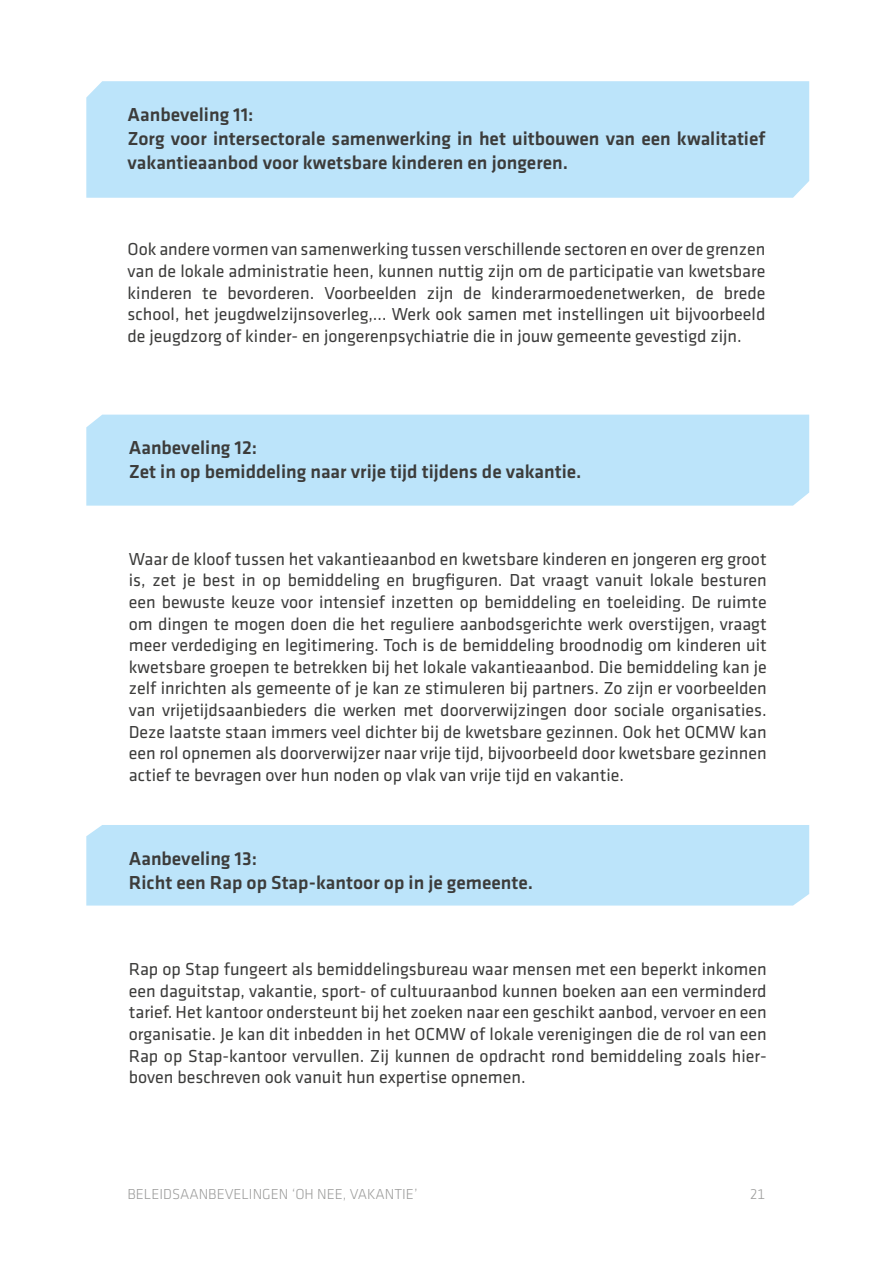
<style>
.page{position:relative;width:893px;height:1263px;background:#fff}
.page>*{position:absolute;margin:0;border:0;box-sizing:border-box;transform-origin:0 0}
.t1{font:500 19.5px/24px "Klavika";color:#3c3c3b}
.t2{font:18px/21.6px "Klavika";color:#3c3c3b;text-align:justify}
.t3{font:300 15px "Klavika";color:#9d9d9c}
</style>
<div class="page">
<div style="left:86px;top:81px;width:723px;height:117px;background:#bce4fa"></div>
<div style="left:86px;top:415px;width:723px;height:91px;background:#bce4fa"></div>
<div style="left:86px;top:825px;width:723px;height:80px;background:#bce4fa"></div>
<p class="t1" style="left:128px;top:103px;width:639px">Aanbeveling 11:<br>Zorg voor intersectorale samenwerking in het uitbouwen van een kwalitatief vakantieaanbod voor kwetsbare kinderen en jongeren.</p>
<p class="t2" style="left:128px;top:239px;width:639px">Ook andere vormen van samenwerking tussen verschillende sectoren en over de grenzen van de lokale administratie heen, kunnen nuttig zijn om de participatie van kwetsbare kinderen te bevorderen. Voorbeelden zijn de kinderarmoedenetwerken, de brede school, het jeugdwelzijnsoverleg,… Werk ook samen met instellingen uit bijvoorbeeld de jeugdzorg of kinder- en jongerenpsychiatrie die in jouw gemeente gevestigd zijn.</p>
<p class="t1" style="left:129px;top:436px;width:454px">Aanbeveling 12:<br>Zet in op bemiddeling naar vrije tijd tijdens de vakantie.</p>
<p class="t2" style="left:129px;top:548px;width:639px">Waar de kloof tussen het vakantieaanbod en kwetsbare kinderen en jongeren erg groot is, zet je best in op bemiddeling en brugfiguren. Dat vraagt vanuit lokale besturen een bewuste keuze voor intensief inzetten op bemiddeling en toeleiding. De ruimte om dingen te mogen doen die het reguliere aanbodsgerichte werk overstijgen, vraagt meer verdediging en legitimering. Toch is de bemiddeling broodnodig om kinderen uit kwetsbare groepen te betrekken bij het lokale vakantieaanbod. Die bemiddeling kan je zelf inrichten als gemeente of je kan ze stimuleren bij partners. Zo zijn er voorbeelden van vrijetijdsaanbieders die werken met doorverwijzingen door sociale organisaties.<br>Deze laatste staan immers veel dichter bij de kwetsbare gezinnen. Ook het OCMW kan een rol opnemen als doorverwijzer naar vrije tijd, bijvoorbeeld door kwetsbare gezinnen actief te bevragen over hun noden op vlak van vrije tijd en vakantie.</p>
<p class="t1" style="left:129px;top:846px;width:406px">Aanbeveling 13:<br>Richt een Rap op Stap-kantoor op in je gemeente.</p>
<p class="t2" style="left:129px;top:959px;width:639px">Rap op Stap fungeert als bemiddelingsbureau waar mensen met een beperkt inkomen een daguitstap, vakantie, sport- of cultuuraanbod kunnen boeken aan een verminderd tarief. Het kantoor ondersteunt bij het zoeken naar een geschikt aanbod, vervoer en een organisatie. Je kan dit inbedden in het OCMW of lokale verenigingen die de rol van een Rap op Stap-kantoor vervullen. Zij kunnen de opdracht rond bemiddeling zoals hier&shy;boven beschreven ook vanuit hun expertise opnemen.</p>
<p class="t3" style="left:128px;top:1185px;width:291px">BELEIDSAANBEVELINGEN ‘OH NEE, VAKANTIE’</p>
<p class="t3" style="left:750px;top:1185px;width:17px">21</p>
</div>
